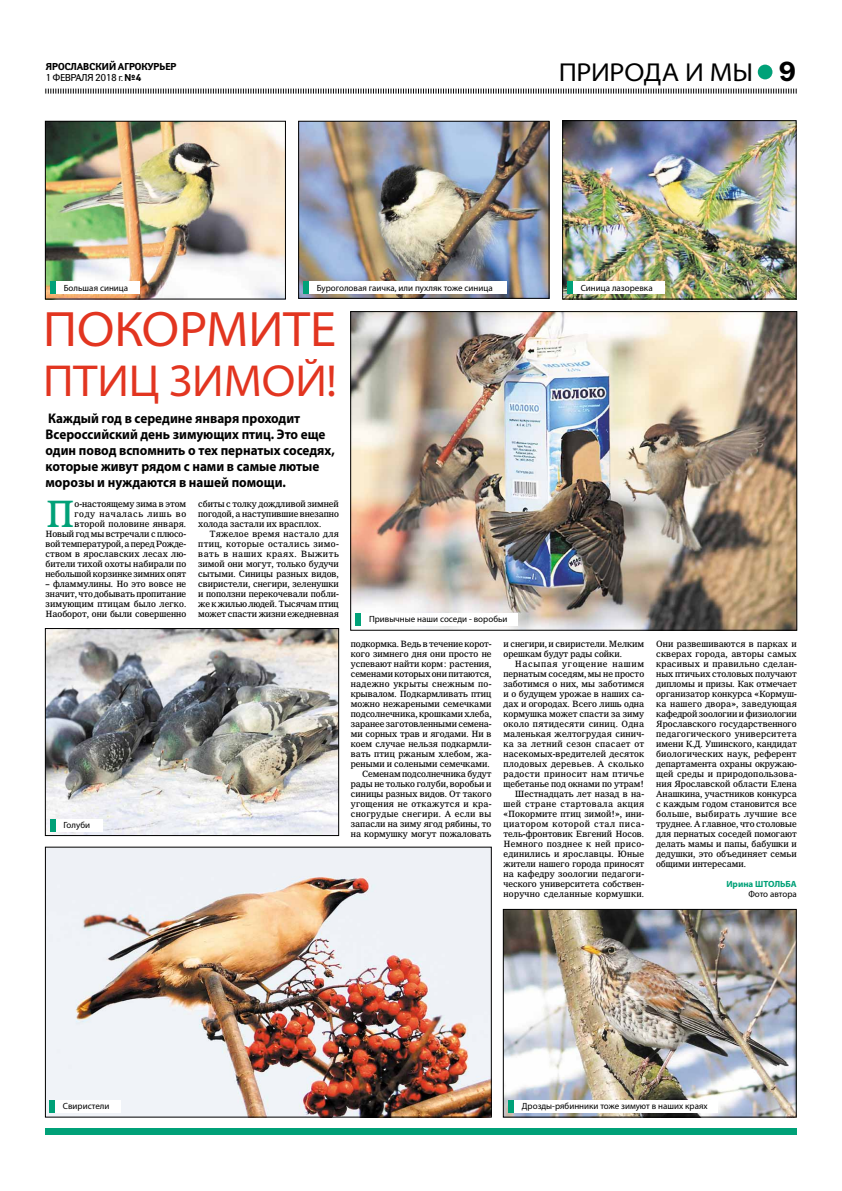
<style>
.page{position:relative;width:842px;height:1191px;background:#fff}
.page>*{position:absolute;margin:0;border:0;box-sizing:border-box;transform-origin:0 0}
.t1{font:semi-expanded 50px "Myriad Pro";color:#e23520}
.t2{font:semi-expanded 45px "Myriad Pro";color:#e23520}
.t3{font:38.1px "IZ Premium";color:#00a178}
.t4{font:28px "Franklin Gothic Demi C";color:#000}
.t5{font:semi-expanded 26px "Myriad Pro";letter-spacing:-.01em;color:#000}
.t6{font:700 14px/16px "Myriad Pro";color:#000;scale:.94 1}
.t7{font:700 10px/11px "Yanus C";letter-spacing:-.05em;color:#000}
.t8{font:9.1px/10px "IZ Premium";color:#000;text-align:justify}
.t9{font:9px "Myriad Pro";color:#000}
.t10{font:700 9px "Myriad Pro";color:#00a178}
.s1{font-weight:400}
</style>
<div class="page">
<svg style="left:45px;top:88px;width:752px;height:6px"></svg>
<div style="left:758px;top:65px;width:14px;height:14px;background:#00a178;border-radius:50%"></div>
<div style="left:45px;top:1128px;width:752px;height:6px;background:#00a178"></div>
<img style="left:47px;top:123px;width:237px;height:174px">
<div style="left:45px;top:121px;width:241px;height:178px;border:1px solid #000"></div>
<img style="left:564px;top:123px;width:230px;height:174px">
<div style="left:562px;top:121px;width:234px;height:178px;border:1px solid #000"></div>
<img style="left:300px;top:123px;width:247px;height:173px">
<div style="left:298px;top:121px;width:251px;height:177px;border:1px solid #000"></div>
<img style="left:47px;top:630px;width:290px;height:203px">
<div style="left:45px;top:628px;width:294px;height:207px;border:1px solid #000"></div>
<img style="left:505px;top:911px;width:289px;height:204px">
<div style="left:503px;top:909px;width:293px;height:208px;border:1px solid #000"></div>
<img style="left:353px;top:313px;width:442px;height:315px">
<div style="left:351px;top:311px;width:446px;height:319px;border:1px solid #000"></div>
<img style="left:47px;top:849px;width:442px;height:266px">
<div style="left:55px;top:281px;width:84px;height:13px;background:#fff"></div>
<div style="left:50px;top:281px;width:6px;height:13px;background:#00a178"></div>
<div style="left:308px;top:281px;width:199px;height:13px;background:#fff"></div>
<div style="left:303px;top:281px;width:6px;height:13px;background:#00a178"></div>
<div style="left:572px;top:281px;width:93px;height:13px;background:#fff"></div>
<div style="left:567px;top:281px;width:6px;height:13px;background:#00a178"></div>
<div style="left:361px;top:613px;width:157px;height:12px;background:#fff"></div>
<div style="left:355px;top:613px;width:6px;height:12px;background:#00a178"></div>
<div style="left:55px;top:819px;width:47px;height:12px;background:#fff"></div>
<div style="left:50px;top:819px;width:6px;height:12px;background:#00a178"></div>
<div style="left:54px;top:1100px;width:67px;height:13px;background:#fff"></div>
<div style="left:49px;top:1100px;width:6px;height:13px;background:#00a178"></div>
<div style="left:513px;top:1100px;width:205px;height:13px;background:#fff"></div>
<div style="left:508px;top:1100px;width:6px;height:13px;background:#00a178"></div>
<p class="t7" style="left:45px;top:61px;width:133px">Ярославский агрокурьер<br><span class="s1">1 ФЕВРАЛЯ 2018 г.</span> №4</p>
<h3 class="t5" style="left:559px;top:58px;width:196px">Природа и мы</h3>
<h3 class="t4" style="left:779px;top:56px;width:19px">9</h3>
<p class="t9" style="left:64px;top:282px;width:66px">Большая синица</p>
<p class="t9" style="left:317px;top:282px;width:177px">Буроголовая гаичка, или пухляк тоже синица</p>
<p class="t9" style="left:581px;top:282px;width:73px">Синица лазоревка</p>
<h1 class="t1" style="left:43px;top:302px;width:294px">Покормите</h1>
<h2 class="t2" style="left:43px;top:356px;width:295px">птиц зимой!</h2>
<h3 class="t6" style="left:46px;top:410px;width:309px">Каждый год в середине января проходит Всероссийский день зимующих птиц. Это еще один повод вспомнить о тех пернатых соседях, которые живут рядом с нами в самые лютые морозы и нуждаются в нашей помощи.</h3>
<h3 class="t3" style="left:46px;top:491px;width:31px">П</h3>
<p class="t8" style="left:46px;top:499px;width:142px;text-align:right">о-настоящему зима в этом<br>году началась лишь во второй половине января.<br>Новый год мы встречали с плюсо&shy;вой температурой, а перед Рожде&shy;ством в ярославских лесах лю&shy;бители тихой охоты набирали по небольшой корзинке зимних опят</p>
<p class="t8" style="left:46px;top:579px;width:142px">– фламмулины. Но это вовсе не значит, что добывать пропитание зимующим птицам было легко.<br>Наоборот, они были совершенно</p>
<p class="t8" style="left:198px;top:499px;width:142px">сбиты с толку дождливой зимней погодой, а наступившие внезапно холода застали их врасплох.</p>
<p class="t8" style="left:198px;top:529px;width:142px;text-indent:11px">Тяжелое время настало для птиц, которые остались зимо&shy;вать в наших краях. Выжить зимой они могут, только будучи сытыми. Синицы разных видов, свиристели, снегири, зеленушки и поползни перекочевали побли&shy;же к жилью людей. Тысячам птиц может спасти жизни ежедневная</p>
<p class="t9" style="left:369px;top:613px;width:140px">Привычные наши соседи - воробьи</p>
<p class="t9" style="left:63px;top:819px;width:28px">Голуби</p>
<p class="t8" style="left:351px;top:639px;width:142px;text-align:right">подкормка. Ведь в течение корот&shy;кого зимнего дня они просто не успевают найти корм: растения, семенами которых они питаются, надежно укрыты снежным по&shy;крывалом. Подкармливать птиц можно нежареными семечками подсолнечника, крошками хлеба, заранее заготовленными семена&shy;ми сорных трав и ягодами. Ни в коем случае нельзя подкармли&shy;вать птиц ржаным хлебом, жа&shy;реными и солеными семечками.<br>Семенам подсолнечника будут рады не только голуби, воробьи и синицы разных видов. От такого угощения не откажутся и кра&shy;сногрудые снегири. А если вы запасли на зиму ягод рябины, то на кормушку могут пожаловать</p>
<p class="t8" style="left:503px;top:639px;width:142px">и снегири, и свиристели. Мелким орешкам будут рады сойки.</p>
<p class="t8" style="left:503px;top:659px;width:142px;text-align:right">Насыпая угощение нашим пернатым соседям, мы не просто заботимся о них, мы заботимся и о будущем урожае в наших са&shy;дах и огородах. Всего лишь одна кормушка может спасти за зиму около пятидесяти синиц. Одна маленькая желтогрудая синич&shy;ка за летний сезон спасает от насекомых-вредителей десяток плодовых деревьев. А сколько радости приносит нам птичье щебетанье под окнами по утрам!<br>Шестнадцать лет назад в на&shy;шей стране стартовала акция «Покормите птиц зимой!», ини&shy;циатором которой стал писа&shy;тель-фронтовик Евгений Носов.<br>Немного позднее к ней присо&shy;единились и ярославцы. Юные жители нашего города приносят на кафедру зоологии педагоги&shy;ческого университета собствен&shy;норучно сделанные кормушки.</p>
<p class="t8" style="left:656px;top:639px;width:142px">Они развешиваются в парках и скверах города, авторы самых красивых и правильно сделан&shy;ных птичьих столовых получают дипломы и призы. Как отмечает организатор конкурса «Кормуш&shy;ка нашего двора», заведующая кафедрой зоологии и физиологии Ярославского государственного педагогического университета имени К.Д. Ушинского, кандидат биологических наук, референт департамента охраны окружаю&shy;щей среды и природопользова&shy;ния Ярославской области Елена Анашкина, участников конкурса с каждым годом становится все больше, выбирать лучшие все труднее. А главное, что столовые для пернатых соседей помогают делать мамы и папы, бабушки и дедушки, это объединяет семьи общими интересами.</p>
<p class="t10" style="left:726px;top:878px;width:72px">Ирина ШТОЛЬБА</p>
<p class="t9" style="left:748px;top:888px;width:50px">Фото автора</p>
<p class="t9" style="left:63px;top:1100px;width:48px">Свиристели</p>
<p class="t9" style="left:522px;top:1100px;width:187px">Дрозды-рябинники тоже зимуют в наших краях</p>
</div>
